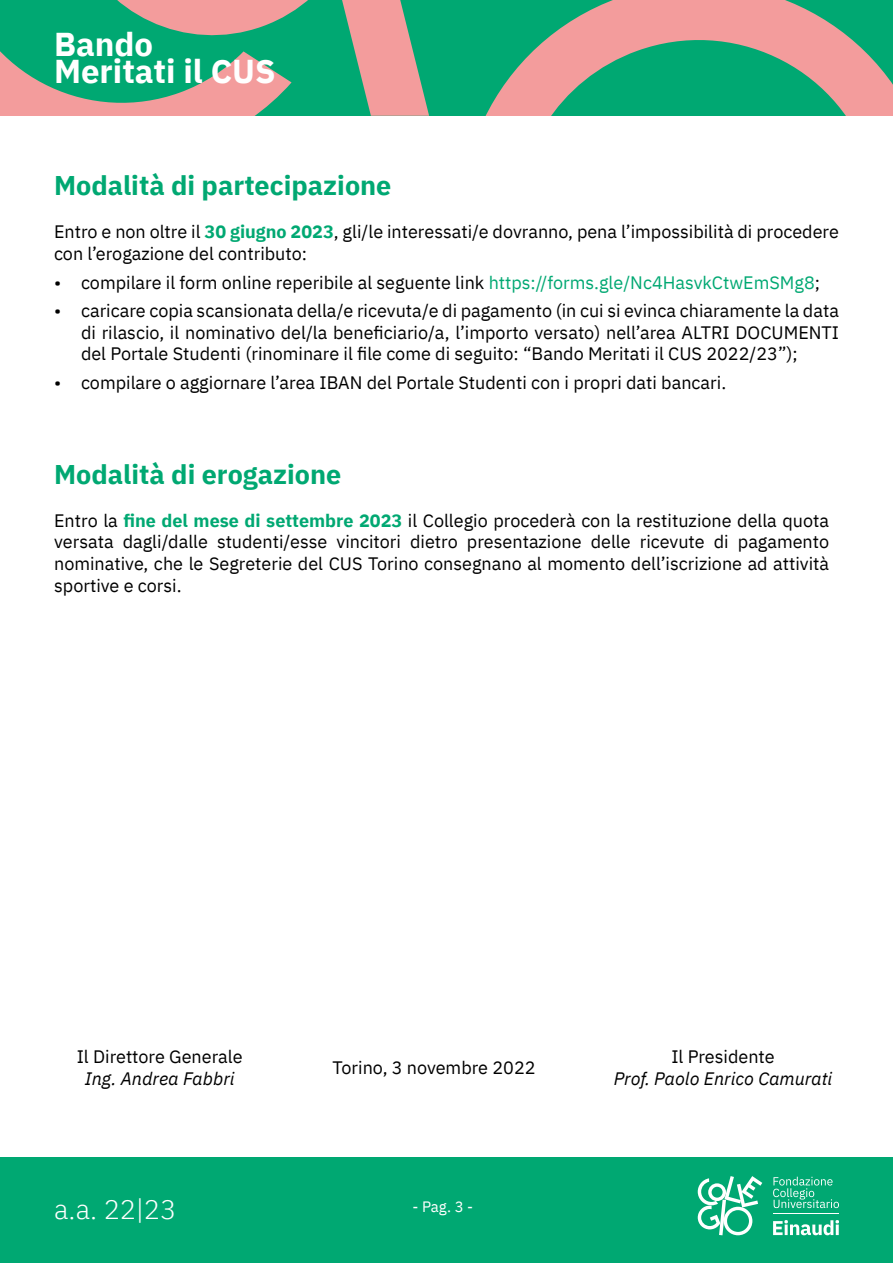
<style>
.page{position:relative;width:893px;height:1263px;background:#fff}
.page>*{position:absolute;margin:0;border:0;box-sizing:border-box;transform-origin:0 0}
.t1{font:700 33px/27.6px "IBM Plex Sans";color:#fff}
.t2{font:300 27.15px "IBM Plex Sans";color:#fff}
.t3{font:700 27px "IBM Plex Sans";color:#00a872}
.t4{font:18px/21.6px "IBM Plex Sans";color:#000;text-align:justify}
.t5{font:italic 18px "IBM Plex Sans";color:#000}
.t6{font:15px "IBM Plex Sans";color:#fff}
.s1{font-weight:700;color:#00a872}
.s2{color:#00a872}
</style>
<div class="page">
<svg style="left:431px;top:0;width:462px;height:116px;background:#65a283"></svg>
<svg style="left:0;top:0;width:429px;height:116px;background:#63a383"></svg>
<div style="left:0;top:1157px;width:893px;height:106px;background:#00a872"></div>
<svg style="left:773px;top:1177px;width:66px;height:31px"></svg>
<svg style="left:698px;top:1176px;width:64px;height:59px"></svg>
<svg style="left:773px;top:1220px;width:66px;height:15px"></svg>
<hr style="left:773px;top:1213px;width:66px;height:1px;background:#fff">
<h1 class="t1" style="left:54px;top:27px;width:223px">Bando<br>Meritati il CUS</h1>
<h3 class="t3" style="left:54px;top:164px;width:339px">Modalità di partecipazione</h3>
<p class="t4" style="left:54px;top:220px;width:786px">Entro e non oltre il <span class="s1">30 giugno 2023</span>, gli/le interessati/e dovranno, pena l’impossibilità di procedere con l’erogazione del contributo:</p>
<p class="t4" style="left:54px;top:270px;width:768px">• compilare il form online reperibile al seguente link <span class="s2">https://forms.gle/Nc4HasvkCtwEmSMg8</span>;</p>
<p class="t4" style="left:81px;top:298px;width:759px;text-indent:-27px">• caricare copia scansionata della/e ricevuta/e di pagamento (in cui si evinca chiaramente la data di rilascio, il nominativo del/la beneficiario/a, l’importo versato) nell’area ALTRI DOCUMENTI del Portale Studenti (rinominare il file come di seguito: “Bando Meritati il CUS 2022/23”);</p>
<p class="t4" style="left:54px;top:370px;width:674px">• compilare o aggiornare l’area IBAN del Portale Studenti con i propri dati bancari.</p>
<h3 class="t3" style="left:54px;top:453px;width:289px">Modalità di erogazione</h3>
<p class="t4" style="left:54px;top:508px;width:776px">Entro la <span class="s1">fine del mese di settembre 2023</span> il Collegio procederà con la restituzione della quota versata dagli/dalle studenti/esse vincitori dietro presentazione delle ricevute di pagamento nominative, che le Segreterie del CUS Torino consegnano al momento dell’iscrizione ad attività sportive e corsi.</p>
<p class="t4" style="left:77px;top:1045px;width:167px">Il Direttore Generale</p>
<p class="t5" style="left:85px;top:1065px;width:151px">Ing. Andrea Fabbri</p>
<p class="t4" style="left:332px;top:1055px;width:205px">Torino, 3 novembre 2022</p>
<h2 class="t2" style="left:54px;top:1188px;width:124px">a.a. 22|23</h2>
<p class="t6" style="left:412px;top:1195px;width:62px">- Pag. 3 -</p>
<p class="t4" style="left:671px;top:1045px;width:105px">Il Presidente</p>
<p class="t5" style="left:614px;top:1065px;width:220px">Prof. Paolo Enrico Camurati</p>
</div>
